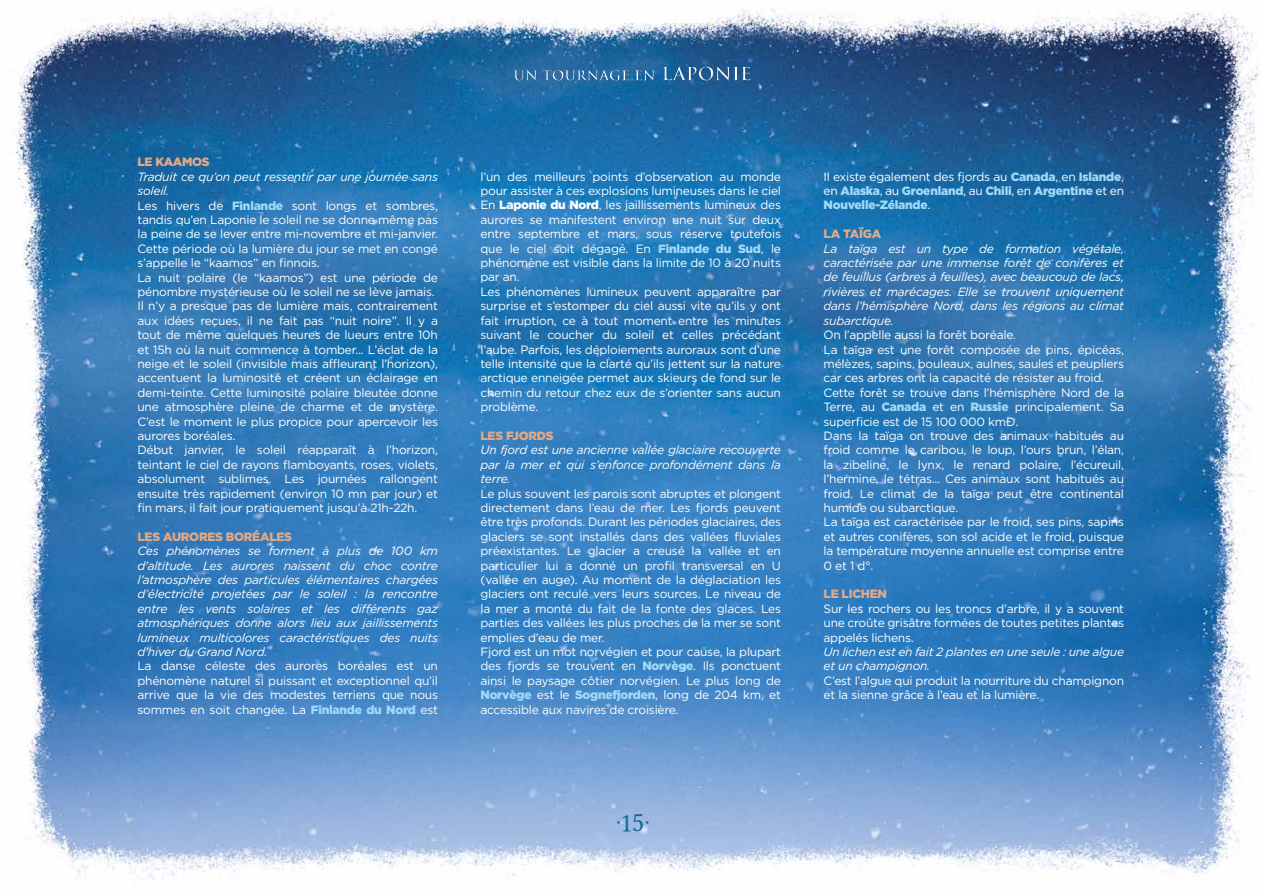
<style>
.page{position:relative;width:1263px;height:893px;background:#fff}
.page>*{position:absolute;margin:0;border:0;box-sizing:border-box;transform-origin:0 0}
.t1{font:19.5px "Portmanteau";color:#12679b}
.t2{font:12px/14.4px "Gotham";letter-spacing:-.02em;color:#fff}
.t3{font:italic 12px/14.4px "Gotham";letter-spacing:-.02em;color:#fff;text-align:justify}
.t4{font:900 12px/14.4px "Gotham";letter-spacing:-.02em;color:#a1daf8;text-align:justify}
.t5{font:900 12px "Gotham";letter-spacing:-.02em;color:#e5a983}
.s1{font-style:italic}
.s2{font-weight:900;color:#a1daf8}
.s3{font-weight:900}
.s4{font-weight:400;color:#fff}
</style>
<div class="page">
<img style="left:13px;top:8px;width:1247px;height:871px">
<img style="left:514px;top:80px;width:141px;height:1px">
<img style="left:514px;top:70px;width:141px;height:10px">
<img style="left:663px;top:66px;width:87px;height:1px">
<img style="left:663px;top:80px;width:87px;height:1px">
<img style="left:663px;top:67px;width:87px;height:13px">
<p class="t5" style="left:137px;top:155px;width:74px">LE KAAMOS</p>
<p class="t2" style="left:137px;top:169px;width:302px"><span class="s1">Traduit ce qu’on peut ressentir par une journée sans soleil.<br></span>Les hivers de <span class="s2">Finlande</span> sont longs et sombres, tandis qu’en Laponie le soleil ne se donne même pas la peine de se lever entre mi-novembre et mi-janvier.<br>Cette période où la lumière du jour se met en congé s’appelle le “kaamos” en finnois.<br>La nuit polaire (le “kaamos”) est une période de pénombre mystérieuse où le soleil ne se lève jamais.<br>Il n’y a presque pas de lumière mais, contrairement aux idées reçues, il ne fait pas “nuit noire”. Il y a tout de même quelques heures de lueurs entre 10h et 15h où la nuit commence à tomber... L’éclat de la neige et le soleil (invisible mais affleurant l’horizon), accentuent la luminosité et créent un éclairage en demi-teinte. Cette luminosité polaire bleutée donne une atmosphère pleine de charme et de mystère.<br>C’est le moment le plus propice pour apercevoir les aurores boréales.<br>Début janvier, le soleil réapparaît à l’horizon, teintant le ciel de rayons flamboyants, roses, violets, absolument sublimes. Les journées rallongent ensuite très rapidement (environ 10 mn par jour) et fin mars, il fait jour pratiquement jusqu’à 21h-22h.</p>
<p class="t5" style="left:137px;top:530px;width:156px">LES AURORES BORÉALES</p>
<p class="t3" style="left:137px;top:544px;width:302px">Ces phénomènes se forment à plus de 100 km d’altitude. Les aurores naissent du choc contre l’atmosphère des particules élémentaires chargées d’électricité projetées par le soleil : la rencontre entre les vents solaires et les différents gaz atmosphériques donne alors lieu aux jaillissements lumineux multicolores caractéristiques des nuits d’hiver du Grand Nord.</p>
<p class="t2" style="left:137px;top:659px;width:302px;text-align:justify">La danse céleste des aurores boréales est un phénomène naturel si puissant et exceptionnel qu’il arrive que la vie des modestes terriens que nous sommes en soit changée. La <span class="s2">Finlande du Nord</span> est</p>
<p class="t2" style="left:480px;top:169px;width:302px">l’un des meilleurs points d’observation au monde pour assister à ces explosions lumineuses dans le ciel En <span class="s3">Laponie du Nord</span>, les jaillissements lumineux des aurores se manifestent environ une nuit sur deux entre septembre et mars, sous réserve toutefois que le ciel soit dégagé. En <span class="s2">Finlande du Sud</span>, le phénomène est visible dans la limite de 10 à 20 nuits par an.<br>Les phénomènes lumineux peuvent apparaître par surprise et s’estomper du ciel aussi vite qu’ils y ont fait irruption, ce à tout moment entre les minutes suivant le coucher du soleil et celles précédant l’aube. Parfois, les déploiements auroraux sont d’une telle intensité que la clarté qu’ils jettent sur la nature arctique enneigée permet aux skieurs de fond sur le chemin du retour chez eux de s’orienter sans aucun problème.</p>
<p class="t5" style="left:480px;top:429px;width:75px">LES FJORDS</p>
<p class="t3" style="left:480px;top:443px;width:302px">Un fjord est une ancienne vallée glaciaire recouverte par la mer et qui s’enfonce profondément dans la terre.</p>
<p class="t2" style="left:480px;top:486px;width:302px">Le plus souvent les parois sont abruptes et plongent directement dans l’eau de mer. Les fjords peuvent être très profonds. Durant les périodes glaciaires, des glaciers se sont installés dans des vallées fluviales préexistantes. Le glacier a creusé la vallée et en particulier lui a donné un profil transversal en U (vallée en auge). Au moment de la déglaciation les glaciers ont reculé vers leurs sources. Le niveau de la mer a monté du fait de la fonte des glaces. Les parties des vallées les plus proches de la mer se sont emplies d’eau de mer.<br>Fjord est un mot norvégien et pour cause, la plupart des fjords se trouvent en <span class="s2">Norvège</span>. Ils ponctuent ainsi le paysage côtier norvégien. Le plus long de <span class="s2">Norvège</span> est le <span class="s2">Sognefjorden</span>, long de 204 km, et accessible aux navires de croisière.</p>
<h1 class="t1" style="left:616px;top:806px;width:35px">.15.</h1>
<p class="t4" style="left:823px;top:169px;width:302px"><span class="s4">Il existe également des fjords au</span> Canada<span class="s4">, en</span> Islande<span class="s4">, en</span> Alaska<span class="s4">, au</span> Groenland<span class="s4">, au</span> Chili<span class="s4">, en</span> Argentine <span class="s4">et en </span>Nouvelle-Zélande<span class="s4">.</span></p>
<p class="t5" style="left:823px;top:227px;width:59px">LA TAÏGA</p>
<p class="t3" style="left:823px;top:241px;width:302px">La taïga est un type de formation végétale, caractérisée par une immense forêt de conifères et de feuillus (arbres à feuilles), avec beaucoup de lacs, rivières et marécages. Elle se trouvent uniquement dans l’hémisphère Nord, dans les régions au climat subarctique.</p>
<p class="t2" style="left:823px;top:327px;width:302px">On l’appelle aussi la forêt boréale.<br>La taïga est une forêt composée de pins, épicéas, mélèzes, sapins, bouleaux, aulnes, saules et peupliers car ces arbres ont la capacité de résister au froid.<br>Cette forêt se trouve dans l’hémisphère Nord de la Terre, au <span class="s2">Canada</span> et en <span class="s2">Russie</span> principalement. Sa superficie est de 15 100 000 kmÐ.<br>Dans la taïga on trouve des animaux habitués au froid comme le caribou, le loup, l’ours brun, l’élan, la zibeline, le lynx, le renard polaire, l’écureuil, l’hermine, le tétras... Ces animaux sont habitués au froid. Le climat de la taïga peut être continental humide ou subarctique.<br>La taïga est caractérisée par le froid, ses pins, sapins et autres conifères, son sol acide et le froid, puisque la température moyenne annuelle est comprise entre 0 et 1 d°.</p>
<p class="t5" style="left:823px;top:587px;width:65px">LE LICHEN</p>
<p class="t2" style="left:823px;top:601px;width:302px;text-align:justify">Sur les rochers ou les troncs d’arbre, il y a souvent une croûte grisâtre formées de toutes petites plantes appelés lichens.</p>
<p class="t3" style="left:823px;top:644px;width:302px">Un lichen est en fait 2 plantes en une seule : une algue et un champignon.</p>
<p class="t2" style="left:823px;top:673px;width:302px">C’est l’algue qui produit la nourriture du champignon et la sienne grâce à l’eau et la lumière.</p>
</div>
